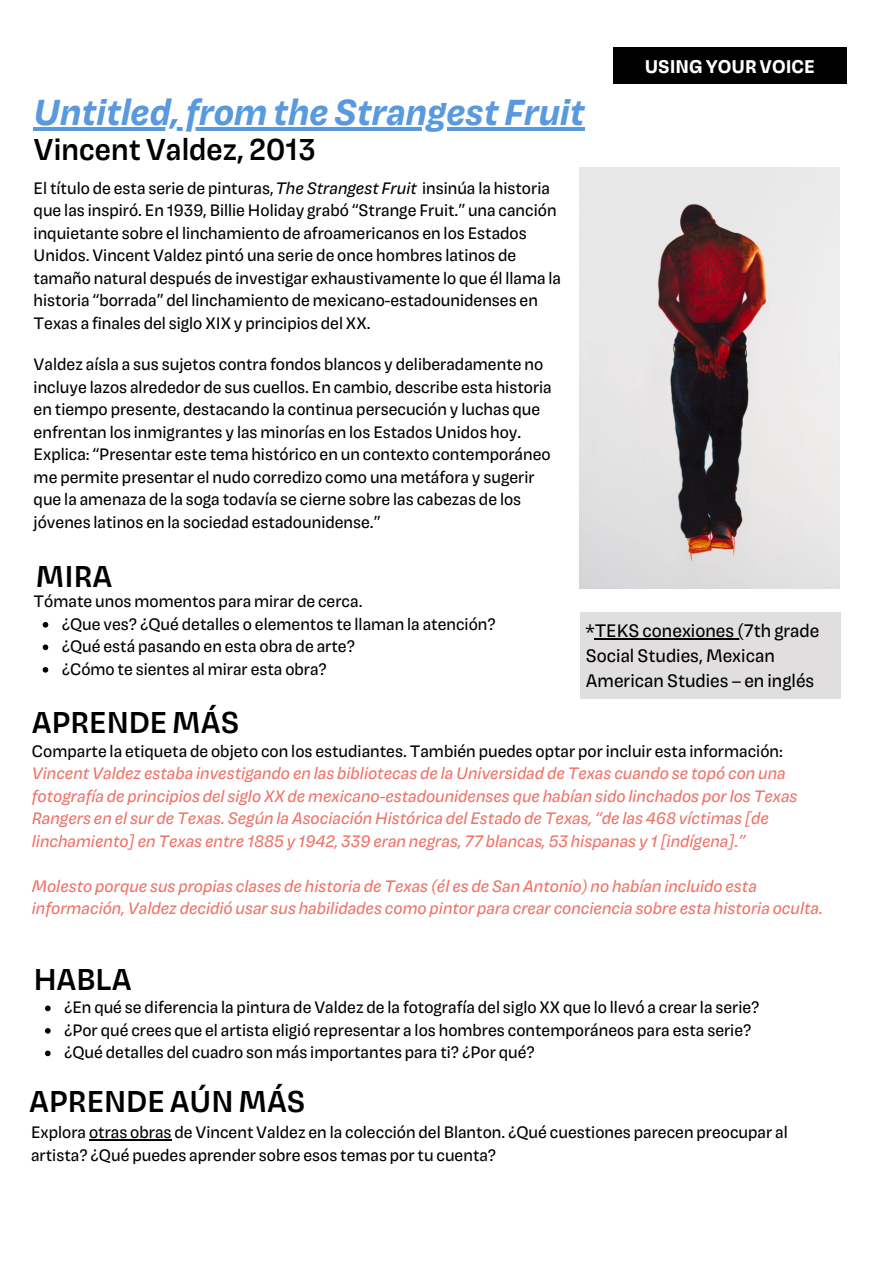
<style>
.page{position:relative;width:893px;height:1264px;background:#fff}
.page>*{position:absolute;margin:0;border:0;box-sizing:border-box;transform-origin:0 0}
.t1{font:italic 700 36px "Magnet";color:#5999de}
.t2{font:500 30px "Magnet";color:#000}
.t3{font:700 18.3px "Magnet";color:#fff}
.t4{font:18px/24.8px "Magnet";color:#000}
.t5{font:16.5px/22.5px "Magnet";color:#000}
.t6{font:italic 16.5px/22.5px "Magnet";color:#ee7368}
.s1{font-style:italic}
</style>
<div class="page">
<div style="left:613px;top:48px;width:233px;height:36px;background:#000"></div>
<div style="left:580px;top:612px;width:260px;height:87px;background:#e1dedf"></div>
<img style="left:580px;top:167px;width:259px;height:421px">
<hr style="left:34px;top:127px;width:550px;height:4px;background:#5999de">
<svg style="left:43px;top:622px;width:5px;height:5px"></svg>
<svg style="left:43px;top:644px;width:5px;height:6px"></svg>
<svg style="left:43px;top:667px;width:5px;height:5px"></svg>
<svg style="left:45px;top:1005px;width:6px;height:6px"></svg>
<svg style="left:45px;top:1028px;width:6px;height:5px"></svg>
<svg style="left:45px;top:1050px;width:6px;height:6px"></svg>
<hr style="left:89px;top:1139px;width:82px;height:1px;background:#000">
<hr style="left:594px;top:638px;width:149px;height:1px;background:#000">
<p class="t3" style="left:644px;top:53px;width:172px">USING YOUR VOICE</p>
<p class="t1" style="left:34px;top:87px;width:552px">Untitled, from the Strangest Fruit</p>
<p class="t2" style="left:34px;top:128px;width:283px">Vincent Valdez, 2013</p>
<p class="t5" style="left:34px;top:175px;width:529px">El título de esta serie de pinturas,<span class="s1">The Strangest Fruit</span> insinúa la historia que las inspiró. En 1939, Billie Holiday grabó “Strange Fruit.” una canción inquietante sobre el linchamiento de afroamericanos en los Estados Unidos. Vincent Valdez pintó una serie de once hombres latinos de tamaño natural después de investigar exhaustivamente lo que él llama la historia “borrada” del linchamiento de mexicano-estadounidenses en Texas a finales del siglo XIX y principios del XX.</p>
<p class="t5" style="left:34px;top:352px;width:519px">Valdez aísla a sus sujetos contra fondos blancos y deliberadamente no incluye lazos alrededor de sus cuellos. En cambio, describe esta historia en tiempo presente, destacando la continua persecución y luchas que enfrentan los inmigrantes y las minorías en los Estados Unidos hoy.<br>Explica: “Presentar este tema histórico en un contexto contemporáneo me permite presentar el nudo corredizo como una metáfora y sugerir que la amenaza de la soga todavía se cierne sobre las cabezas de los jóvenes latinos en la sociedad estadounidense.”</p>
<p class="t2" style="left:36px;top:555px;width:78px">MIRA</p>
<p class="t5" style="left:34px;top:589px;width:330px">Tómate unos momentos para mirar de cerca.</p>
<p class="t5" style="left:62px;top:612px;width:435px">¿Que ves? ¿Qué detalles o elementos te llaman la atención?</p>
<p class="t5" style="left:62px;top:634px;width:295px">¿Qué está pasando en esta obra de arte?</p>
<p class="t5" style="left:62px;top:657px;width:267px">¿Cómo te sientes al mirar esta obra?</p>
<p class="t2" style="left:32px;top:701px;width:209px">APRENDE MÁS</p>
<p class="t5" style="left:32px;top:738px;width:752px">Comparte la etiqueta de objeto con los estudiantes. También puedes optar por incluir esta información:</p>
<p class="t6" style="left:32px;top:761px;width:767px">Vincent Valdez estaba investigando en las bibliotecas de la Universidad de Texas cuando se topó con una fotografía de principios del siglo XX de mexicano-estadounidenses que habían sido linchados por los Texas Rangers en el sur de Texas. Según la Asociación Histórica del Estado de Texas, “de las 468 víctimas [de linchamiento] en Texas entre 1885 y 1942, 339 eran negras, 77 blancas, 53 hispanas y 1 [indígena].”</p>
<p class="t6" style="left:32px;top:873px;width:792px">Molesto porque sus propias clases de historia de Texas (él es de San Antonio) no habían incluido esta información, Valdez decidió usar sus habilidades como pintor para crear conciencia sobre esta historia oculta.</p>
<p class="t4" style="left:586px;top:617px;width:235px">*TEKS conexiones (7th grade<br>Social Studies, Mexican<br>American Studies – en inglés</p>
<p class="t2" style="left:34px;top:958px;width:100px">HABLA</p>
<p class="t5" style="left:64px;top:995px;width:697px">¿En qué se diferencia la pintura de Valdez de la fotografía del siglo XX que lo llevó a crear la serie?</p>
<p class="t5" style="left:64px;top:1017px;width:689px">¿Por qué crees que el artista eligió representar a los hombres contemporáneos para esta serie?</p>
<p class="t5" style="left:64px;top:1040px;width:472px">¿Qué detalles del cuadro son más importantes para ti? ¿Por qué?</p>
<p class="t2" style="left:29px;top:1079px;width:277px">APRENDE AÚN MÁS</p>
<p class="t5" style="left:31px;top:1120px;width:758px">Explora otras obras de Vincent Valdez en la colección del Blanton. ¿Qué cuestiones parecen preocupar al artista? ¿Qué puedes aprender sobre esos temas por tu cuenta?</p>
</div>
